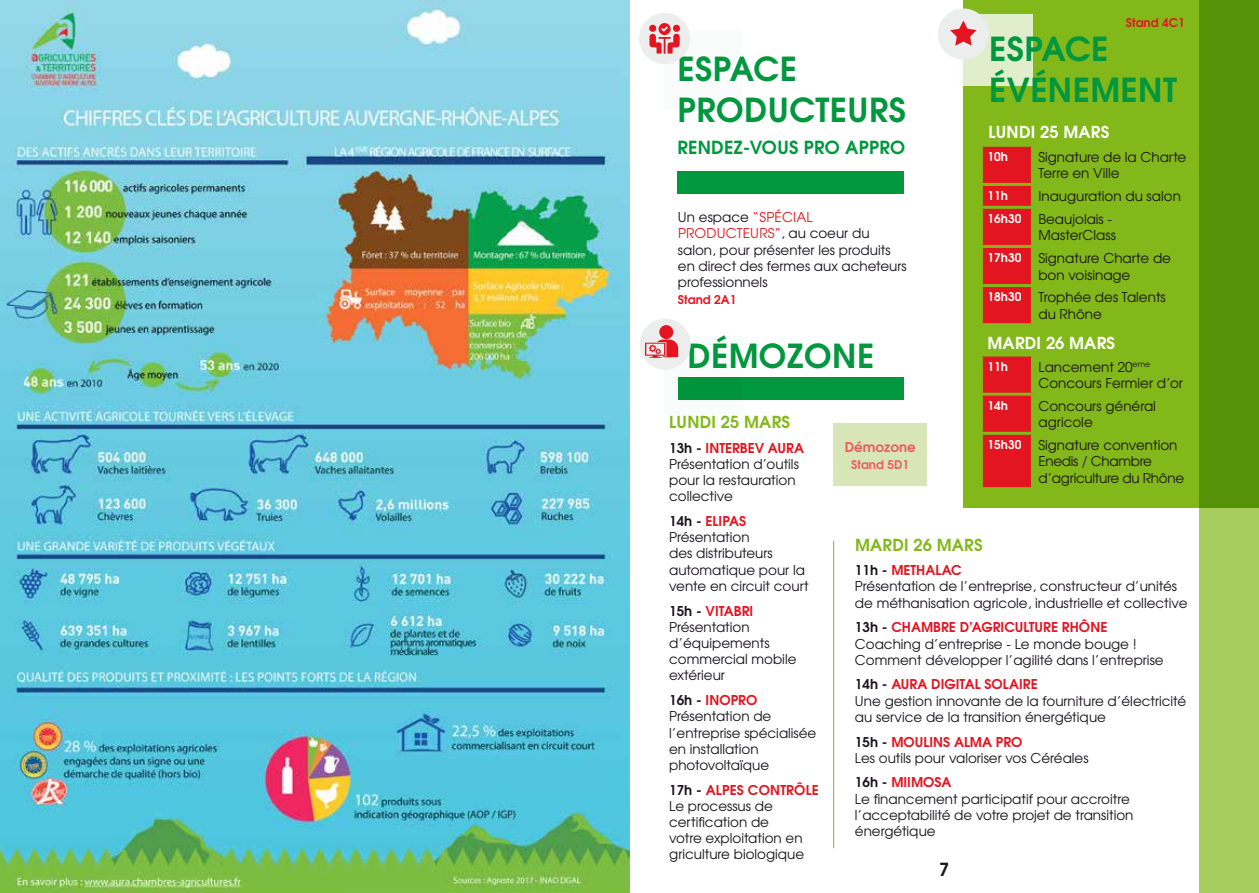
<style>
.page{position:relative;width:1259px;height:893px;background:#fff}
.page>*{position:absolute;margin:0;border:0;box-sizing:border-box;transform-origin:0 0}
.t1{font:700 33px/41px "Te X Gyre Adventor";letter-spacing:.015em;color:#00973e}
.t2{font:700 18px "Te X Gyre Adventor";letter-spacing:.015em;color:#00973e}
.t3{font:700 18px "Te X Gyre Adventor";color:#1a171c}
.t4{font:700 16.5px "Te X Gyre Adventor";letter-spacing:.015em;color:#83b81a}
.t5{font:700 16.5px "Te X Gyre Adventor";letter-spacing:.015em;color:#fff}
.t6{font:13.5px/16.2px "Te X Gyre Adventor";color:#1a171c}
.t7{font:13.5px/16.2px "Te X Gyre Adventor";letter-spacing:-.02em;color:#1a171c}
.t8{font:700 13.5px "Te X Gyre Adventor";color:#e31520}
.t9{font:700 12px "Te X Gyre Adventor";color:#fff}
.t10{font:700 12px "Te X Gyre Adventor";color:#e31520}
.s1{color:#e31520}
.s2{font-weight:700}
.s3{font-weight:700;color:#e31520}
</style>
<div class="page">
<img style="left:0;top:0;width:629px;height:893px">
<div style="left:963px;top:0;width:296px;height:507px;background:#83b81a"></div>
<svg style="left:1199px;top:0;width:60px;height:893px;background:#79ac2e"></svg>
<div style="left:663px;top:30px;width:78px;height:79px;background:#f9fcfb"></div>
<div style="left:639px;top:13px;width:51px;height:51px;background:#eceded;border-radius:50%"></div>
<svg style="left:649px;top:23px;width:30px;height:31px"></svg>
<div style="left:664px;top:336px;width:78px;height:79px;background:#f9fcfb"></div>
<div style="left:639px;top:319px;width:52px;height:51px;background:#eceded;border-radius:50%"></div>
<div style="left:659px;top:325px;width:14px;height:14px;background:#e31520;border-radius:50%"></div>
<svg style="left:645px;top:340px;width:33px;height:18px"></svg>
<div style="left:959px;top:14px;width:73px;height:71px;background:#e1eece"></div>
<div style="left:938px;top:9px;width:51px;height:51px;background:#eceded;border-radius:50%"></div>
<svg style="left:950px;top:21px;width:26px;height:25px"></svg>
<div style="left:983px;top:147px;width:48px;height:176px;background:#e31520"></div>
<div style="left:983px;top:357px;width:48px;height:130px;background:#e31520"></div>
<hr style="left:980px;top:183px;width:54px;height:3px;background:#83b81a">
<hr style="left:980px;top:206px;width:54px;height:3px;background:#83b81a">
<hr style="left:980px;top:245px;width:54px;height:3px;background:#83b81a">
<hr style="left:980px;top:284px;width:54px;height:3px;background:#83b81a">
<hr style="left:980px;top:393px;width:54px;height:3px;background:#83b81a">
<hr style="left:980px;top:432px;width:54px;height:3px;background:#83b81a">
<hr style="left:833px;top:541px;width:1px;height:307px;background:#83b81a">
<div style="left:678px;top:377px;width:226px;height:23px;background:#00973e"></div>
<div style="left:677px;top:171px;width:227px;height:22px;background:#00973e"></div>
<div style="left:833px;top:424px;width:94px;height:62px;background:#d8e6b7"></div>
<p class="t10" style="left:1125px;top:12px;width:61px">Stand 4C1</p>
<h1 class="t1" style="left:989px;top:25px;width:189px">ESPACE<br>ÉVÉNEMENT</h1>
<p class="t5" style="left:988px;top:117px;width:122px">LUNDI 25 MARS</p>
<p class="t9" style="left:987px;top:146px;width:22px">10h</p>
<p class="t6" style="left:1038px;top:148px;width:149px">Signature de la Charte<br>Terre en Ville</p>
<p class="t9" style="left:987px;top:185px;width:22px">11h</p>
<p class="t6" style="left:1038px;top:187px;width:144px">Inauguration du salon</p>
<p class="t9" style="left:987px;top:208px;width:36px">16h30</p>
<p class="t6" style="left:1038px;top:210px;width:79px">Beaujolais -<br>MasterClass</p>
<p class="t9" style="left:987px;top:247px;width:36px">17h30</p>
<p class="t6" style="left:1038px;top:249px;width:134px">Signature Charte de bon voisinage</p>
<p class="t9" style="left:987px;top:286px;width:36px">18h30</p>
<p class="t6" style="left:1038px;top:289px;width:129px">Trophée des Talents du Rhône</p>
<p class="t5" style="left:987px;top:329px;width:129px">MARDI 26 MARS</p>
<p class="t9" style="left:987px;top:356px;width:22px">11h</p>
<p class="t6" style="left:1038px;top:358px;width:146px">Lancement 20<sup>eme<br></sup>Concours Fermier d’or</p>
<p class="t9" style="left:987px;top:395px;width:22px">14h</p>
<p class="t6" style="left:1038px;top:397px;width:119px">Concours général agricole</p>
<p class="t9" style="left:987px;top:434px;width:36px">15h30</p>
<p class="t7" style="left:1038px;top:436px;width:147px">Signature convention<br>Enedis / Chambre d’agriculture du Rhône</p>
<h1 class="t1" style="left:677px;top:45px;width:230px">ESPACE<br>PRODUCTEURS</h1>
<h2 class="t2" style="left:677px;top:131px;width:229px">RENDEZ-VOUS PRO APPRO</h2>
<p class="t6" style="left:678px;top:208px;width:230px">Un espace <span class="s1">“SPÉCIAL<br>PRODUCTEURS”</span>, au coeur du salon, pour présenter les produits en direct des fermes aux acheteurs professionnels</p>
<p class="t10" style="left:678px;top:289px;width:60px">Stand 2A1</p>
<h1 class="t1" style="left:687px;top:332px;width:188px">DÉMOZONE</h1>
<p class="t4" style="left:669px;top:408px;width:122px">LUNDI 25 MARS</p>
<p class="t6" style="left:669px;top:439px;width:136px"><span class="s2">13h -</span> <span class="s3">INTERBEV AURA<br></span>Présentation d’outils pour la restauration collective</p>
<p class="t6" style="left:669px;top:512px;width:141px"><span class="s2">14h -</span> <span class="s3">ELIPAS<br></span>Présentation<br>des distributeurs automatique pour la vente en circuit court</p>
<p class="t6" style="left:669px;top:602px;width:129px"><span class="s2">15h -</span> <span class="s3">VITABRI<br></span>Présentation d’équipements commercial mobile extérieur</p>
<p class="t6" style="left:669px;top:691px;width:149px"><span class="s2">16h -</span> <span class="s3">INOPRO<br></span>Présentation de l’entreprise spécialisée en installation photovoltaïque</p>
<p class="t6" style="left:669px;top:781px;width:151px"><span class="s2">17h -</span> <span class="s3">ALPES CONTRÔLE<br></span>Le processus de certification de<br>votre exploitation en griculture biologique</p>
<p class="t8" style="left:844px;top:435px;width:73px">Démozone</p>
<p class="t10" style="left:851px;top:454px;width:60px">Stand 5D1</p>
<p class="t4" style="left:855px;top:530px;width:129px">MARDI 26 MARS</p>
<p class="t6" style="left:855px;top:561px;width:334px"><span class="s2">11h -</span> <span class="s3">METHALAC<br></span>Présentation de l’entreprise, constructeur d’unités de méthanisation agricole, industrielle et collective</p>
<p class="t6" style="left:855px;top:618px;width:310px"><span class="s2">13h -</span> <span class="s3">CHAMBRE D’AGRICULTURE RHÔNE<br></span>Coaching d’entreprise - Le monde bouge !<br>Comment développer l’agilité dans l’entreprise</p>
<p class="t6" style="left:855px;top:675px;width:333px"><span class="s2">14h -</span> <span class="s3">AURA DIGITAL SOLAIRE<br></span>Une gestion innovante de la fourniture d’électricité au service de la transition énergétique</p>
<p class="t6" style="left:855px;top:733px;width:235px"><span class="s2">15h -</span> <span class="s3">MOULINS ALMA PRO<br></span>Les outils pour valoriser vos Céréales</p>
<p class="t6" style="left:855px;top:773px;width:280px"><span class="s2">16h -</span> <span class="s3">MIIMOSA<br></span>Le financement participatif pour accroitre l’acceptabilité de votre projet de transition énergétique</p>
<h2 class="t3" style="left:939px;top:854px;width:12px">7</h2>
</div>
